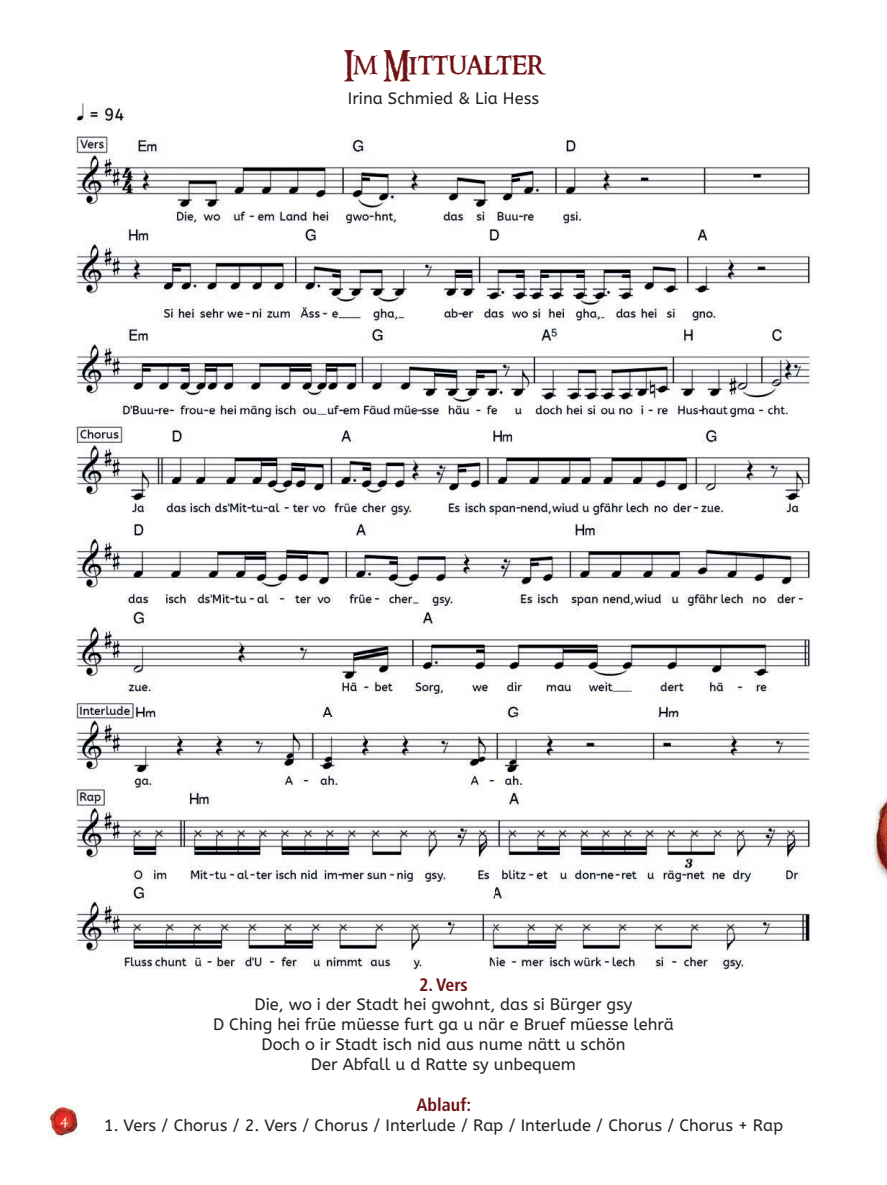
<style>
.page{position:relative;width:887px;height:1185px;background:#fff}
.page>*{position:absolute;margin:0;border:0;box-sizing:border-box;transform-origin:0 0}
.t1{font:500 30px "Ringbearer";color:#711215}
.t2{font:700 18px "Frutiger Weltbild";color:#711215}
.t3{font:16.5px/19.8px "A Bee Zee";color:#231f20;text-align:center}
.t4{font:500 16.5px "Ringbearer";color:#fff}
</style>
<div class="page">
<img style="left:75px;top:103px;width:737px;height:867px">
<img style="left:49px;top:1105px;width:29px;height:32px">
<img style="left:872px;top:797px;width:15px;height:82px">
<p class="t1" style="left:344px;top:43px;width:201px">Im Mittualter</p>
<p class="t3" style="left:348px;top:89px;width:193px">Irina Schmied &amp; Lia Hess</p>
<p class="t4" style="left:60px;top:1109px;width:10px">4</p>
<p class="t2" style="left:419px;top:973px;width:50px">2. Vers</p>
<p class="t3" style="left:213px;top:995px;width:462px">Die, wo i der Stadt hei gwohnt, das si Bürger gsy<br>D Ching hei früe müesse furt ga u när e Bruef müesse lehrä Doch o ir Stadt isch nid aus nume nätt u schön<br>Der Abfall u d Ratte sy unbequem</p>
<p class="t2" style="left:417px;top:1094px;width:56px">Ablauf:</p>
<p class="t3" style="left:104px;top:1115px;width:681px">1. Vers / Chorus / 2. Vers / Chorus / Interlude / Rap / Interlude / Chorus / Chorus + Rap</p>
</div>
